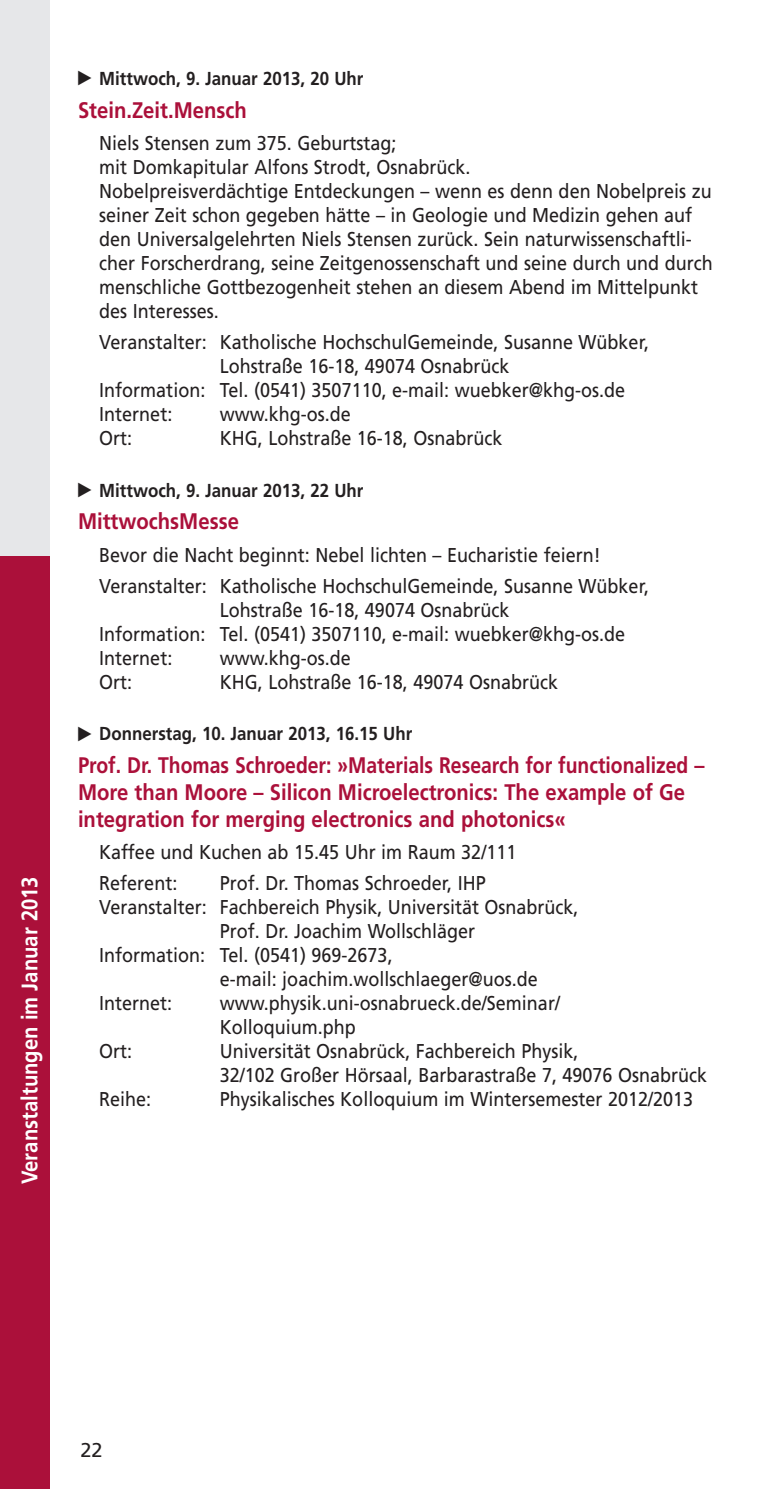
<style>
.page{position:relative;width:780px;height:1489px;background:#fff}
.page>*{position:absolute;margin:0;border:0;box-sizing:border-box;transform-origin:0 0}
.t1{font:700 22.5px/27px "Frutiger";color:#ab103a;scale:.9 1}
.t2{font:700 22.5px "Frutiger";color:#fff;scale:.9 1}
.t3{font:20px/24px "Frutiger";color:#231f20;scale:.9 1}
.t4{font:20px "Frutiger";color:#231f20}
.t5{font:700 18.75px "Frutiger";color:#231f20;scale:.9 1}
</style>
<div class="page">
<div style="left:0;top:0;width:50px;height:567px;background:#e6e7e9"></div>
<div style="left:0;top:556px;width:50px;height:932px;background:#ab103a"></div>
<p class="t2" style="left:21px;top:1184px;width:344px;rotate:-90deg">Veranstaltungen im Januar 2013</p>
<p class="t5" style="left:99px;top:71px;width:295px">Mittwoch, 9. Januar 2013, 20 Uhr</p>
<p class="t1" style="left:78px;top:98px;width:189px">Stein.Zeit.Mensch</p>
<p class="t3" style="left:99px;top:132px;width:683px">Niels Stensen zum 375. Geburtstag;<br>mit Domkapitular Alfons Strodt, Osnabrück.<br>Nobelpreisverdächtige Entdeckungen – wenn es denn den Nobelpreis zu seiner Zeit schon gegeben hätte – in Geologie und Medizin gehen auf den Universalgelehrten Niels Stensen zurück. Sein naturwissenschaftli&shy;cher Forscherdrang, seine Zeitgenossenschaft und seine durch und durch menschliche Gottbezogenheit stehen an diesem Abend im Mittelpunkt des Interesses.</p>
<p class="t3" style="left:99px;top:332px;width:612px">Veranstalter: Katholische HochschulGemeinde, Susanne Wübker,</p>
<p class="t3" style="left:220px;top:356px;width:323px">Lohstraße 16-18, 49074 Osnabrück</p>
<p class="t3" style="left:99px;top:380px;width:586px">Information: Tel. (0541) 3507110, e-mail: wuebker@khg-os.de</p>
<p class="t3" style="left:99px;top:404px;width:83px">Internet:</p>
<p class="t3" style="left:220px;top:404px;width:147px">www.khg-os.de</p>
<p class="t3" style="left:99px;top:428px;width:38px">Ort:</p>
<p class="t3" style="left:220px;top:428px;width:315px">KHG, Lohstraße 16-18, Osnabrück</p>
<p class="t5" style="left:99px;top:482px;width:295px">Mittwoch, 9. Januar 2013, 22 Uhr</p>
<p class="t1" style="left:78px;top:509px;width:180px">MittwochsMesse</p>
<p class="t3" style="left:99px;top:540px;width:612px;line-height:31px">Bevor die Nacht beginnt: Nebel lichten – Eucharistie feiern!<br>Veranstalter: Katholische HochschulGemeinde, Susanne Wübker,</p>
<p class="t3" style="left:99px;top:599px;width:586px;text-indent:120px">Lohstraße 16-18, 49074 Osnabrück<br>Information: Tel. (0541) 3507110, e-mail: wuebker@khg-os.de<br>Internet:</p>
<p class="t3" style="left:220px;top:647px;width:147px">www.khg-os.de</p>
<p class="t3" style="left:99px;top:671px;width:38px">Ort:</p>
<p class="t3" style="left:220px;top:671px;width:377px">KHG, Lohstraße 16-18, 49074 Osnabrück</p>
<p class="t5" style="left:99px;top:726px;width:349px">Donnerstag, 10. Januar 2013, 16.15 Uhr</p>
<p class="t1" style="left:78px;top:753px;width:697px">Prof. Dr. Thomas Schroeder: »Materials Research for functionalized –<br>More than Moore – Silicon Microelectronics: The example of Ge integration for merging electronics and photonics«</p>
<p class="t3" style="left:99px;top:838px;width:465px;line-height:31px">Kaffee und Kuchen ab 15.45 Uhr im Raum 32/111<br>Referent:</p>
<p class="t3" style="left:220px;top:872px;width:297px">Prof. Dr. Thomas Schroeder, IHP</p>
<p class="t3" style="left:99px;top:896px;width:534px">Veranstalter: Fachbereich Physik, Universität Osnabrück,</p>
<p class="t3" style="left:220px;top:920px;width:285px">Prof. Dr. Joachim Wollschläger</p>
<p class="t3" style="left:99px;top:944px;width:327px">Information: Tel. (0541) 969-2673,</p>
<p class="t3" style="left:220px;top:968px;width:355px">e-mail: joachim.wollschlaeger@uos.de</p>
<p class="t3" style="left:99px;top:992px;width:83px">Internet:</p>
<p class="t3" style="left:220px;top:992px;width:379px">www.physik.uni-osnabrueck.de/Seminar/<br>Kolloquium.php</p>
<p class="t3" style="left:99px;top:1040px;width:38px">Ort:</p>
<p class="t3" style="left:220px;top:1040px;width:543px">Universität Osnabrück, Fachbereich Physik,<br>32/102 Großer Hörsaal, Barbarastraße 7, 49076 Osnabrück</p>
<p class="t3" style="left:99px;top:1088px;width:59px">Reihe:</p>
<p class="t3" style="left:220px;top:1088px;width:527px">Physikalisches Kolloquium im Wintersemester 2012/2013</p>
<p class="t4" style="left:80px;top:1441px;width:24px">22</p>
</div>
